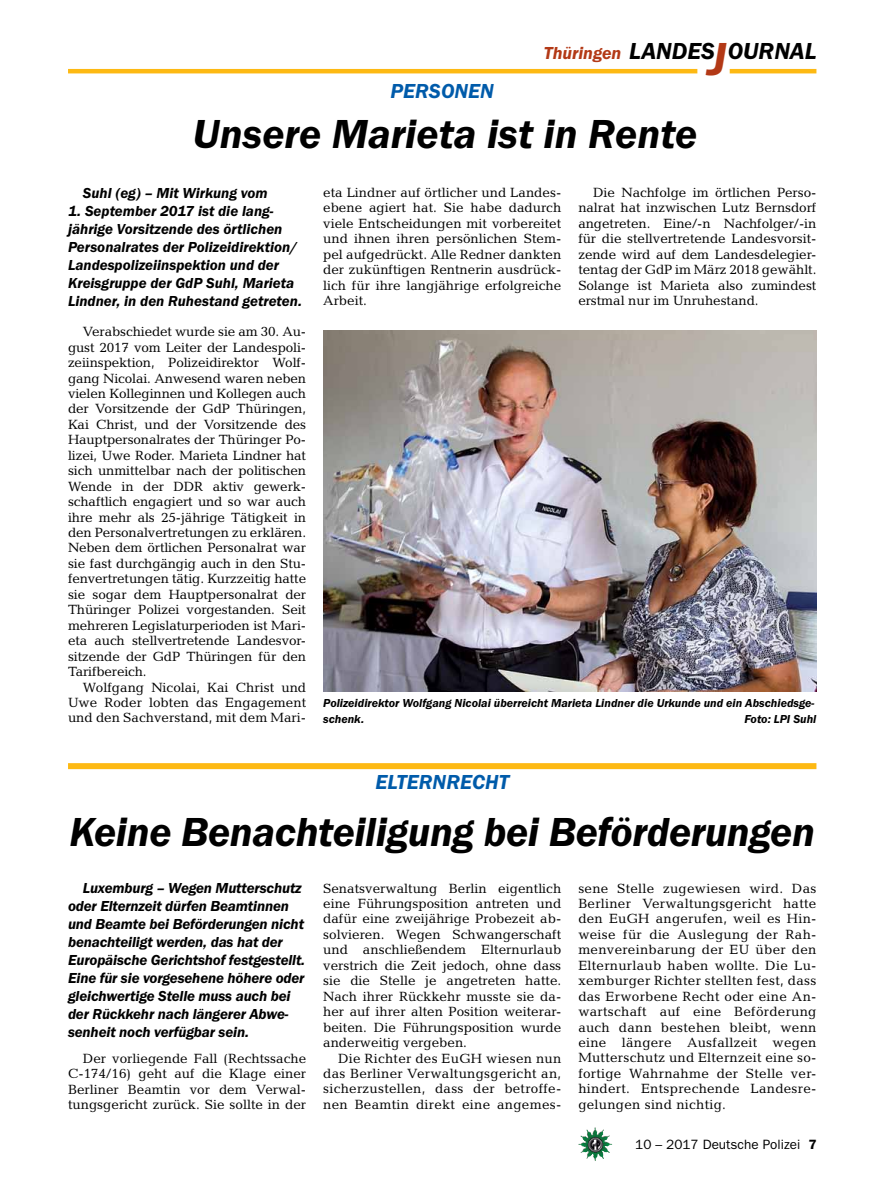
<style>
.page{position:relative;width:893px;height:1191px;background:#fff}
.page>*{position:absolute;margin:0;border:0;box-sizing:border-box;transform-origin:0 0}
.t1{font:italic 600 42px "Franklin Gothic Itc T";letter-spacing:-.01em;color:#000}
.t2{font:italic 600 24px "Franklin Gothic Itc T";color:#000}
.t3{font:italic 600 21px "Franklin Gothic Itc T";color:#005baa}
.t4{font:italic 600 18px "Franklin Gothic Itc T";color:#b33916}
.t5{font:italic 600 15px/18px "Franklin Gothic Itc T";letter-spacing:-.01em;color:#000}
.t6{font:13.5px/15.5px "Candida";color:#000;text-align:justify}
.t7{font:13.5px "Franklin Gothic";color:#000}
.t8{font:italic 600 12px/15.5px "Franklin Gothic Itc T";color:#000}
.s1{font-size:48px;color:#b33916}
.s2{font-weight:600}
</style>
<div class="page">
<img style="left:578px;top:1127px;width:17px;height:25px">
<hr style="left:730px;top:69px;width:86px;height:4px;background:#fdb913">
<hr style="left:68px;top:69px;width:629px;height:4px;background:#fdb913">
<img style="left:323px;top:330px;width:493px;height:361px">
<div style="left:68px;top:763px;width:748px;height:6px;background:#fdb913"></div>
<h3 class="t3" style="left:391px;top:79px;width:27px">Personen</h3>
<h3 class="t4" style="left:544px;top:42px;width:79px">Thüringen</h3>
<h2 class="t2" style="left:629px;top:37px;width:189px">LANDES<span class="s1">J</span>OURNAL</h2>
<h1 class="t1" style="left:193px;top:109px;width:506px">Unsere Marieta ist in Rente</h1>
<p class="t5" style="left:83px;top:184px;width:186px">Suhl (eg) – Mit Wirkung vom</p>
<p class="t5" style="left:68px;top:202px;width:235px">1. September 2017 ist die lang&shy;jährige Vorsitzende des örtlichen Personalrates der Polizeidirektion/ Landespolizeiinspektion und der Kreisgruppe der GdP Suhl, Marieta Lindner, in den Ruhestand getreten.</p>
<p class="t6" style="left:68px;top:324px;width:240px;text-indent:15px">Verabschiedet wurde sie am 30. Au&shy;gust 2017 vom Leiter der Landespoli&shy;zeiinspektion, Polizeidirektor Wolf&shy;gang Nicolai. Anwesend waren neben vielen Kolleginnen und Kollegen auch der Vorsitzende der GdP Thüringen, Kai Christ, und der Vorsitzende des Hauptpersonalrates der Thüringer Po&shy;lizei, Uwe Roder. Marieta Lindner hat sich unmittelbar nach der politischen Wende in der DDR aktiv gewerk&shy;schaftlich engagiert und so war auch ihre mehr als 25-jährige Tätigkeit in den Personalvertretungen zu erklären.<br>Neben dem örtlichen Personalrat war sie fast durchgängig auch in den Stu&shy;fenvertretungen tätig. Kurzzeitig hatte sie sogar dem Hauptpersonalrat der Thüringer Polizei vorgestanden. Seit mehreren Legislaturperioden ist Mari&shy;eta auch stellvertretende Landesvor&shy;sitzende der GdP Thüringen für den Tarifbereich.</p>
<p class="t6" style="left:68px;top:679px;width:240px;text-indent:15px">Wolfgang Nicolai, Kai Christ und Uwe Roder lobten das Engagement und den Sachverstand, mit dem Mari-</p>
<p class="t6" style="left:323px;top:185px;width:240px">eta Lindner auf örtlicher und Landes&shy;ebene agiert hat. Sie habe dadurch viele Entscheidungen mit vorbereitet und ihnen ihren persönlichen Stem&shy;pel aufgedrückt. Alle Redner dankten der zukünftigen Rentnerin ausdrück&shy;lich für ihre langjährige erfolgreiche Arbeit.</p>
<p class="t6" style="left:578px;top:185px;width:240px;text-indent:15px">Die Nachfolge im örtlichen Perso&shy;nalrat hat inzwischen Lutz Bernsdorf angetreten. Eine/-n Nachfolger/-in für die stellvertretende Landesvorsit&shy;zende wird auf dem Landesdelegier&shy;tentag der GdP im März 2018 gewählt.<br>Solange ist Marieta also zumindest erstmal nur im Unruhestand.</p>
<p class="t8" style="left:323px;top:695px;width:493px">Polizeidirektor Wolfgang Nicolai überreicht Marieta Lindner die Urkunde und ein Abschiedsge&shy;schenk.</p>
<p class="t8" style="left:744px;top:710px;width:74px">Foto: LPI Suhl</p>
<h3 class="t3" style="left:375px;top:769px;width:26px">Elternre</h3>
<h3 class="t3" style="left:472px;top:769px;width:27px">cht</h3>
<h1 class="t1" style="left:70px;top:808px;width:747px">Keine Benachteiligung bei Beförderungen</h1>
<p class="t5" style="left:68px;top:878px;width:239px;text-indent:15px">Luxemburg – Wegen Mutterschutz oder Elternzeit dürfen Beamtinnen und Beamte bei Beförderungen nicht benachteiligt werden, das hat der Europäische Gerichtshof festgestellt.<br>Eine für sie vorgesehene höhere oder gleichwertige Stelle muss auch bei der Rückkehr nach längerer Abwe&shy;senheit noch verfügbar sein.</p>
<p class="t6" style="left:68px;top:1050px;width:240px;text-indent:15px">Der vorliegende Fall (Rechtssache C-174/16) geht auf die Klage einer Berliner Beamtin vor dem Verwal&shy;tungsgericht zurück. Sie sollte in der</p>
<p class="t6" style="left:323px;top:880px;width:240px">Senatsverwaltung Berlin eigentlich eine Führungsposition antreten und dafür eine zweijährige Probezeit ab&shy;solvieren. Wegen Schwangerschaft und anschließendem Elternurlaub verstrich die Zeit jedoch, ohne dass sie die Stelle je angetreten hatte.<br>Nach ihrer Rückkehr musste sie da&shy;her auf ihrer alten Position weiterar&shy;beiten. Die Führungsposition wurde anderweitig vergeben.</p>
<p class="t6" style="left:323px;top:1050px;width:240px;text-indent:15px">Die Richter des EuGH wiesen nun das Berliner Verwaltungsgericht an, sicherzustellen, dass der betroffe&shy;nen Beamtin direkt eine angemes-</p>
<p class="t6" style="left:578px;top:880px;width:240px">sene Stelle zugewiesen wird. Das Berliner Verwaltungsgericht hatte den EuGH angerufen, weil es Hin&shy;weise für die Auslegung der Rah&shy;menvereinbarung der EU über den Elternurlaub haben wollte. Die Lu&shy;xemburger Richter stellten fest, dass das Erworbene Recht oder eine An&shy;wartschaft auf eine Beförderung auch dann bestehen bleibt, wenn eine längere Ausfallzeit wegen Mutterschutz und Elternzeit eine so&shy;fortige Wahrnahme der Stelle ver&shy;hindert. Entsprechende Landesre&shy;gelungen sind nichtig.</p>
<p class="t7" style="left:635px;top:1136px;width:183px">10 – 2017 Deutsche Polizei <span class="s2">7</span></p>
</div>
